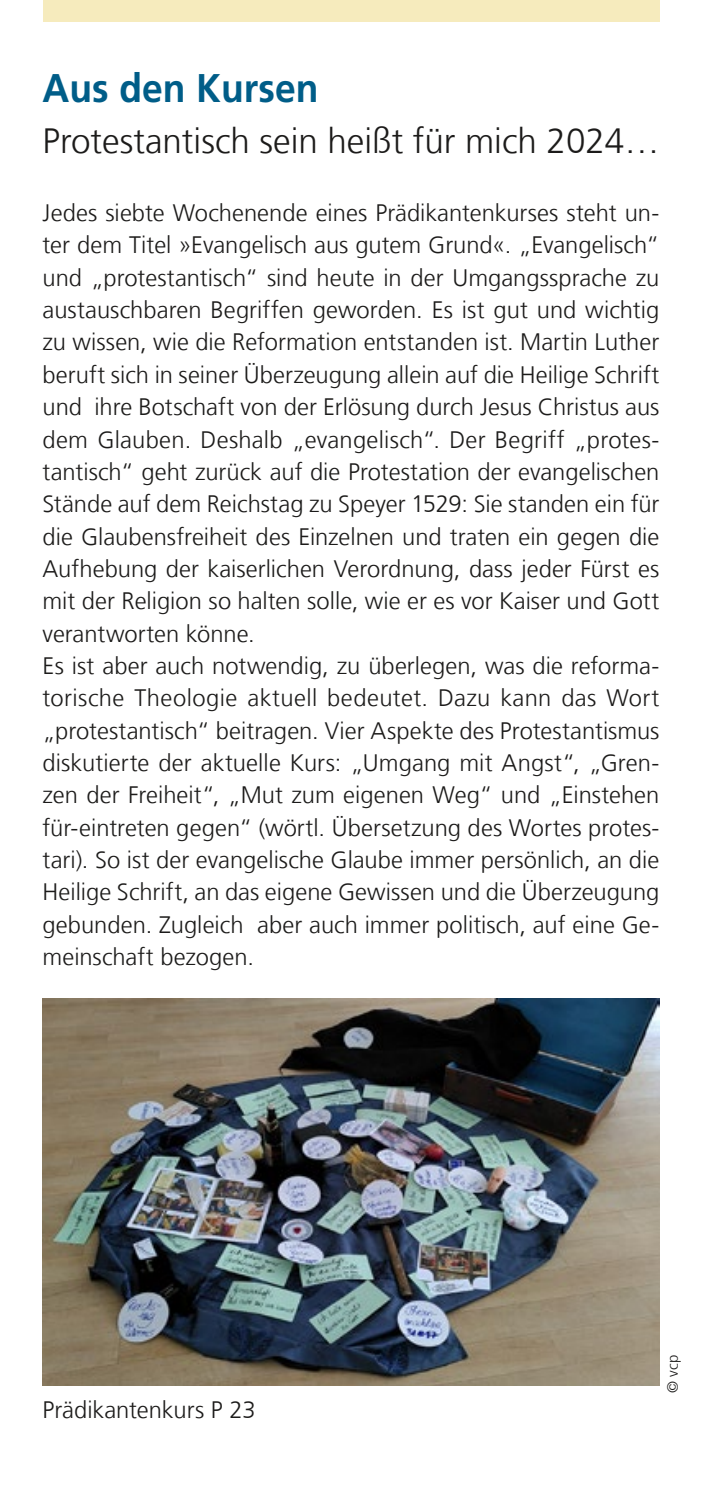
<style>
.page{position:relative;width:702px;height:1489px;background:#fff}
.page>*{position:absolute;margin:0;border:0;box-sizing:border-box;transform-origin:0 0}
.t1{font:700 40px "Frutiger LT Com";color:#005d88;scale:.93 1}
.t2{font:300 35px "Frutiger LT Com";color:#1c1b1a}
.t3{font:300 23.75px/32.2px "Frutiger LT Com";color:#1c1b1a}
.t4{font:300 15px "Frutiger LT Com";color:#1c1b1a}
</style>
<div class="page">
<div style="left:43px;top:0;width:616px;height:21px;background:#f6ebbd"></div>
<img style="left:43px;top:998px;width:616px;height:387px">
<h1 class="t1" style="left:43px;top:65px;width:298px">Aus den Kursen</h1>
<h2 class="t2" style="left:43px;top:121px;width:618px">Protestantisch sein heißt für mich 2024…</h2>
<p class="t3" style="left:43px;top:197px;width:618px">Jedes siebte Wochenende eines Prädikantenkurses steht un&shy;ter dem Titel »Evangelisch aus gutem Grund«. „Evangelisch“ und „protestantisch“ sind heute in der Umgangssprache zu austauschbaren Begriffen geworden. Es ist gut und wichtig zu wissen, wie die Reformation entstanden ist. Martin Luther beruft sich in seiner Überzeugung allein auf die Heilige Schrift und ihre Botschaft von der Erlösung durch Jesus Christus aus dem Glauben. Deshalb „evangelisch“. Der Begriff „protes&shy;tantisch“ geht zurück auf die Protestation der evangelischen Stände auf dem Reichstag zu Speyer 1529: Sie standen ein für die Glaubensfreiheit des Einzelnen und traten ein gegen die Aufhebung der kaiserlichen Verordnung, dass jeder Fürst es mit der Religion so halten solle, wie er es vor Kaiser und Gott verantworten könne.<br>Es ist aber auch notwendig, zu überlegen, was die reforma&shy;torische Theologie aktuell bedeutet. Dazu kann das Wort „protestantisch“ beitragen. Vier Aspekte des Protestantismus diskutierte der aktuelle Kurs: „Umgang mit Angst“, „Gren&shy;zen der Freiheit“, „Mut zum eigenen Weg“ und „Einstehen für-eintreten gegen“ (wörtl. Übersetzung des Wortes protes&shy;tari). So ist der evangelische Glaube immer persönlich, an die Heilige Schrift, an das eigene Gewissen und die Überzeugung gebunden. Zugleich aber auch immer politisch, auf eine Ge&shy;meinschaft bezogen.</p>
<p class="t3" style="left:43px;top:1393px;width:215px">Prädikantenkurs P 23</p>
<p class="t4" style="left:663px;top:1392px;width:39px;rotate:-90deg">© vcp</p>
</div>
